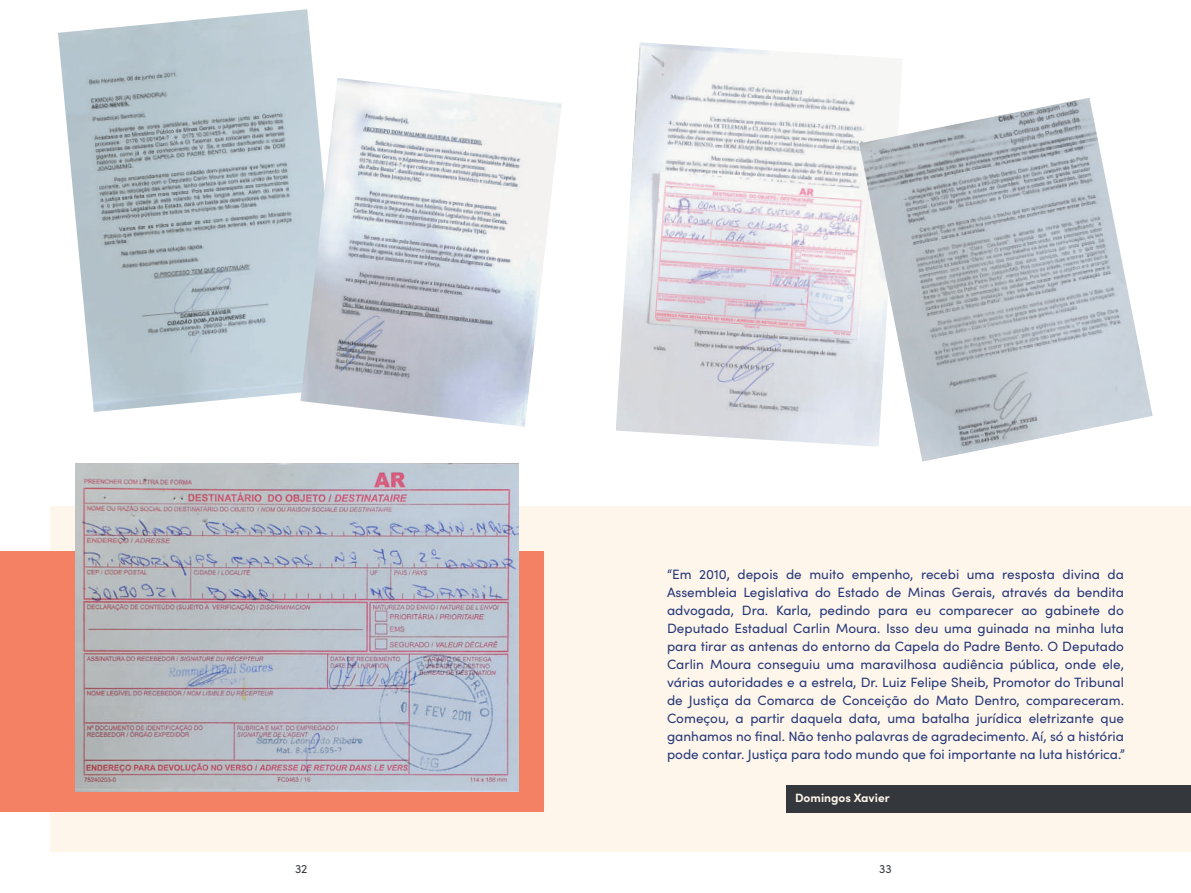
<style>
.page{position:relative;width:1191px;height:893px;background:#fff}
.page>*{position:absolute;margin:0;border:0;box-sizing:border-box;transform-origin:0 0}
.t1{font:13.5px/18px "Sofia Pro";color:#263879;text-align:justify}
.t2{font:700 12px "Sofia Pro";color:#fef6eb}
.t3{font:12px "Sofia Pro";color:#34383c}
</style>
<div class="page">
<div style="left:51px;top:506px;width:1140px;height:345px;background:#fef6eb"></div>
<div style="left:0;top:551px;width:543px;height:261px;background:#f48163"></div>
<img style="left:76px;top:463px;width:443px;height:328px">
<img style="left:58px;top:9px;width:256px;height:403px">
<img style="left:616px;top:42px;width:243px;height:404px">
<img style="left:300px;top:78px;width:262px;height:349px">
<img style="left:859px;top:98px;width:293px;height:364px">
<div style="left:787px;top:785px;width:404px;height:27px;background:#34383c"></div>
<p class="t1" style="left:667px;top:565px;width:459px">“Em 2010, depois de muito empenho, recebi uma resposta divina da Assembleia Legislativa do Estado de Minas Gerais, através da bendita advogada, Dra. Karla, pedindo para eu comparecer ao gabinete do Deputado Estadual Carlin Moura. Isso deu uma guinada na minha luta para tirar as antenas do entorno da Capela do Padre Bento. O Deputado Carlin Moura conseguiu uma maravilhosa audiência pública, onde ele, várias autoridades e a estrela, Dr. Luiz Felipe Sheib, Promotor do Tribunal de Justiça da Comarca de Conceição do Mato Dentro, compareceram.<br>Começou, a partir daquela data, uma batalha jurídica eletrizante que ganhamos no final. Não tenho palavras de agradecimento. Aí, só a história pode contar. Justiça para todo mundo que foi importante na luta histórica.”</p>
<p class="t2" style="left:795px;top:789px;width:96px">Domingos Xavier</p>
<p class="t3" style="left:295px;top:860px;width:14px">32</p>
<p class="t3" style="left:879px;top:860px;width:14px">33</p>
</div>
